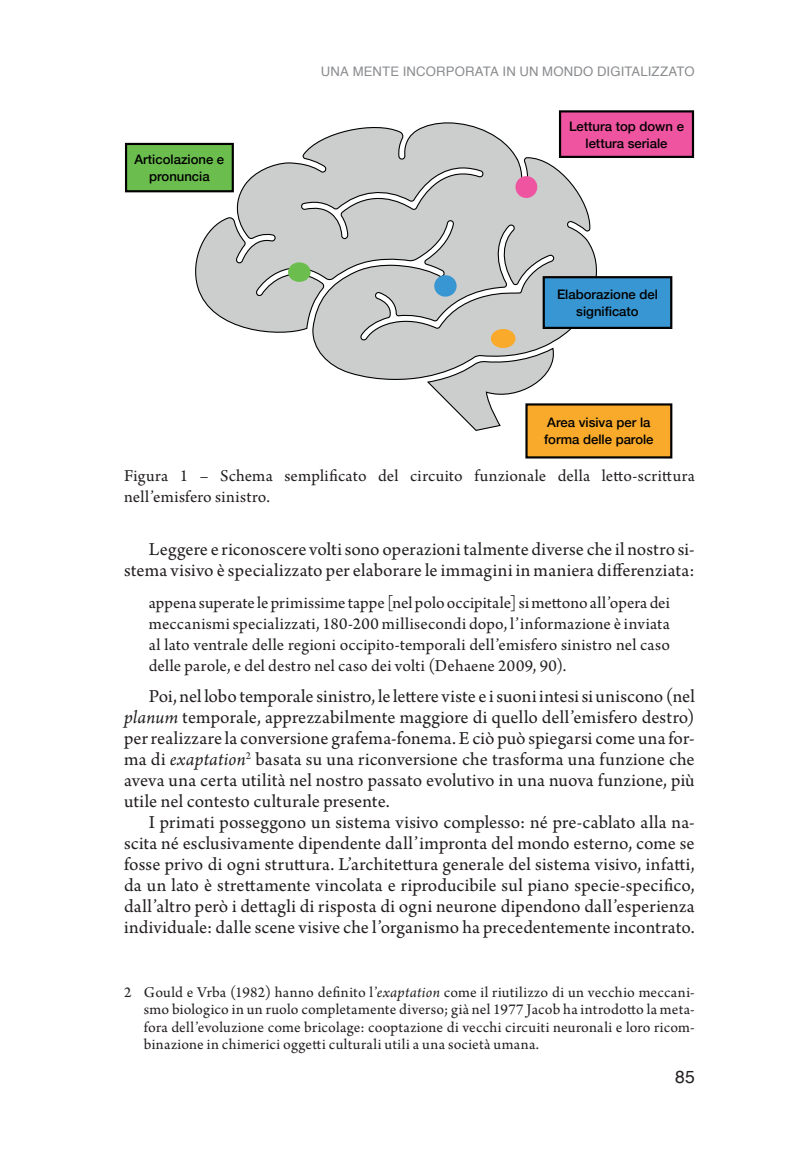
<style>
.page{position:relative;width:794px;height:1166px;background:#fff}
.page>*{position:absolute;margin:0;border:0;box-sizing:border-box;transform-origin:0 0}
.t1{font:19.25px/21px "Arno Pro";letter-spacing:.005em;color:#231f20;text-align:justify}
.t2{font:17.5px/21px "Arno Pro";letter-spacing:.01em;color:#231f20;text-align:justify}
.t3{font:17.5px "Helvetica";color:#231f20}
.t4{font:15.75px/17.5px "Arno Pro";letter-spacing:.025em;color:#231f20;text-align:justify}
.t5{font:500 13.12px/16.4px "Helvetica Neue";color:#000001;text-align:center}
.t6{font:13.12px "Helvetica";letter-spacing:.01em;color:#8a8c8f}
.s1{font-style:italic}
</style>
<div class="page">
<svg style="left:194px;top:121px;width:403px;height:310px"></svg>
<svg style="left:287px;top:261px;width:25px;height:22px"></svg>
<div style="left:126px;top:144px;width:107px;height:47px;background:#6bbe4d"></div>
<div style="left:125px;top:143px;width:109px;height:49px;border:2px solid #000001"></div>
<svg style="left:490px;top:328px;width:26px;height:21px"></svg>
<div style="left:526px;top:404px;width:145px;height:53px;background:#faaa2a"></div>
<div style="left:525px;top:403px;width:147px;height:55px;border:2px solid #000001"></div>
<svg style="left:514px;top:175px;width:24px;height:24px"></svg>
<div style="left:560px;top:111px;width:133px;height:46px;background:#ee549f"></div>
<div style="left:559px;top:110px;width:135px;height:48px;border:2px solid #000001"></div>
<svg style="left:433px;top:274px;width:25px;height:24px"></svg>
<div style="left:544px;top:277px;width:127px;height:51px;background:#3897d2"></div>
<div style="left:542px;top:276px;width:130px;height:53px;border:2px solid #000001"></div>
<p class="t6" style="left:321px;top:61px;width:375px">UNA MENTE INCORPORATA IN UN MONDO DIGITALIZZATO</p>
<p class="t5" style="left:135px;top:150px;width:91px">Articolazione e pronuncia</p>
<p class="t5" style="left:569px;top:117px;width:116px">Lettura top down e lettura seriale</p>
<p class="t5" style="left:557px;top:285px;width:102px">Elaborazione del significato</p>
<p class="t5" style="left:544px;top:413px;width:111px;text-align:left">Area visiva per la forma delle parole</p>
<p class="t2" style="left:124px;top:467px;width:572px">Figura 1 – Schema semplificato del circuito funzionale della letto-scrittura nell’emisfero sinistro.</p>
<p class="t1" style="left:124px;top:540px;width:572px;text-align:right">Leggere e riconoscere volti sono operazioni talmente diverse che il nostro si&shy;stema visivo è specializzato per elaborare le immagini in maniera differenziata:</p>
<p class="t2" style="left:149px;top:593px;width:522px">appena superate le primissime tappe [nel polo occipitale] si mettono all’opera dei meccanismi specializzati, 180-200 millisecondi dopo, l’informazione è inviata al lato ventrale delle regioni occipito-temporali dell’emisfero sinistro nel caso delle parole, e del destro nel caso dei volti (Dehaene 2009, 90).</p>
<p class="t1" style="left:124px;top:687px;width:572px;text-indent:25px">Poi, nel lobo temporale sinistro, le lettere viste e i suoni intesi si uniscono (nel <span class="s1">planum</span> temporale, apprezzabilmente maggiore di quello dell’emisfero destro) per realizzare la conversione grafema-fonema. E ciò può spiegarsi come una for&shy;ma di <span class="s1">exaptation</span><sup>2</sup> basata su una riconversione che trasforma una funzione che aveva una certa utilità nel nostro passato evolutivo in una nuova funzione, più utile nel contesto culturale presente.</p>
<p class="t1" style="left:124px;top:813px;width:572px;text-indent:25px">I primati posseggono un sistema visivo complesso: né pre-cablato alla na&shy;scita né esclusivamente dipendente dall’impronta del mondo esterno, come se fosse privo di ogni struttura. L’architettura generale del sistema visivo, infatti, da un lato è strettamente vincolata e riproducibile sul piano specie-specifico, dall’altro però i dettagli di risposta di ogni neurone dipendono dall’esperienza individuale: dalle scene visive che l’organismo ha precedentemente incontrato.</p>
<p class="t4" style="left:144px;top:984px;width:552px;text-indent:-20px">2 Gould e Vrba (1982) hanno definito l’<span class="s1">exaptation</span> come il riutilizzo di un vecchio meccani&shy;smo biologico in un ruolo completamente diverso; già nel 1977 Jacob ha introdotto la meta&shy;fora dell’evoluzione come bricolage: cooptazione di vecchi circuiti neuronali e loro ricom&shy;binazione in chimerici oggetti culturali utili a una società umana.</p>
<p class="t3" style="left:675px;top:1063px;width:21px">85</p>
</div>
